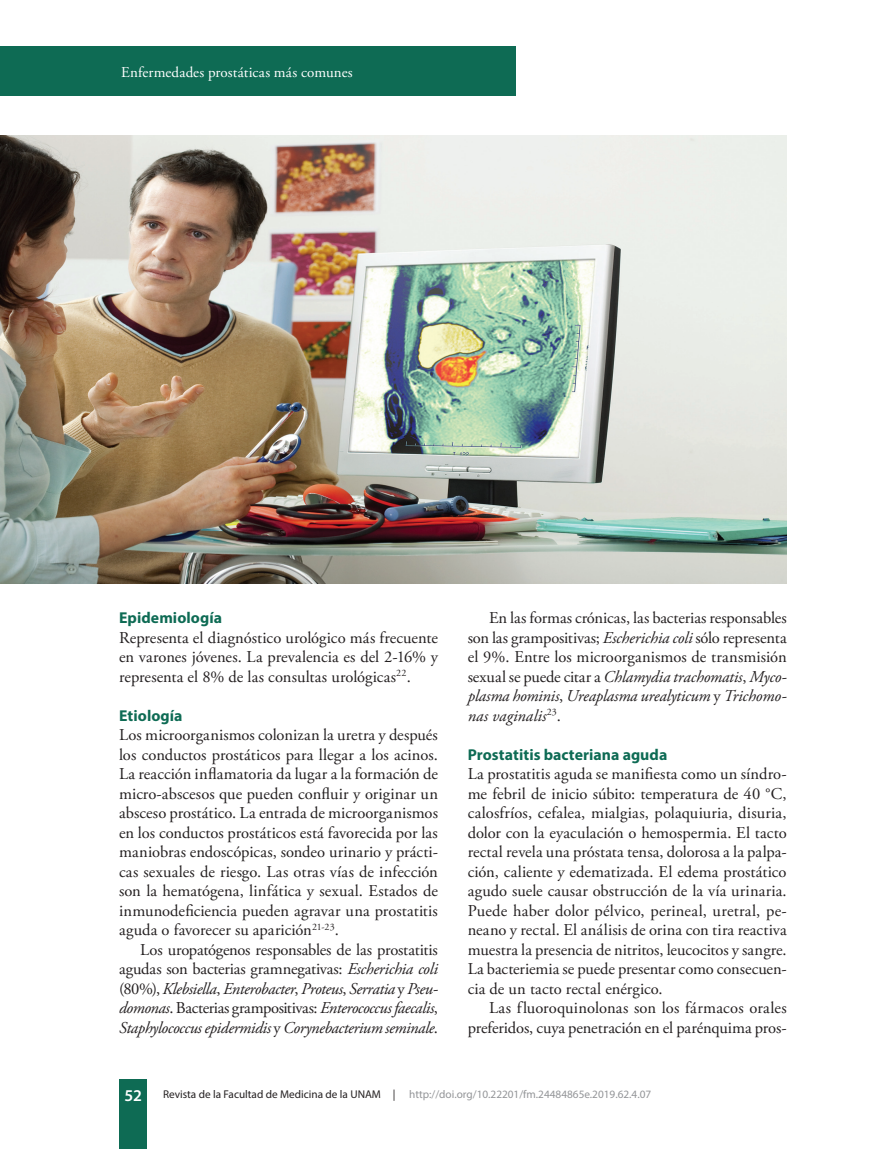
<style>
.page{position:relative;width:893px;height:1149px;background:#fff}
.page>*{position:absolute;margin:0;border:0;box-sizing:border-box;transform-origin:0 0}
.t1{font:16.5px/19.5px "Adobe Garamond Pro";color:#231f20;text-align:justify}
.t2{font:italic 16.5px/19.5px "Adobe Garamond Pro";letter-spacing:-.02em;color:#231f20;text-align:justify}
.t3{font:600 16.5px "Myriad Pro";color:#fff}
.t4{font:700 15.75px "Myriad Pro";letter-spacing:.005em;color:#0e6b54}
.t5{font:15px "Adobe Garamond Pro";letter-spacing:.01em;color:#fff}
.t6{font:11.25px "Myriad Pro";color:#939598}
.t7{font:11.25px "Myriad Pro";color:#231f20}
.s1{font-style:normal}
.s2{font-style:italic}
</style>
<div class="page">
<div style="left:119px;top:1079px;width:28px;height:69px;background:#0e6b54"></div>
<div style="left:0;top:47px;width:516px;height:49px;background:#0e6b54"></div>
<img style="left:0;top:135px;width:787px;height:448px">
<p class="t5" style="left:121px;top:63px;width:233px">Enfermedades prostáticas más comunes</p>
<p class="t4" style="left:119px;top:607px;width:104px">Epidemiología</p>
<p class="t1" style="left:119px;top:628px;width:320px">Representa el diagnóstico urológico más frecuente en varones jóvenes. La prevalencia es del 2-16% y representa el 8% de las consultas urológicas<sup>22</sup>.</p>
<p class="t4" style="left:119px;top:704px;width:65px">Etiología</p>
<p class="t1" style="left:119px;top:725px;width:320px">Los microorganismos colonizan la uretra y después los conductos prostáticos para llegar a los acinos.<br>La reacción inflamatoria da lugar a la formación de micro-abscesos que pueden confluir y originar un absceso prostático. La entrada de microorganismos en los conductos prostáticos está favorecida por las maniobras endoscópicas, sondeo urinario y prácti&shy;cas sexuales de riesgo. Las otras vías de infección son la hematógena, linfática y sexual. Estados de inmunodeficiencia pueden agravar una prostatitis aguda o favorecer su aparición<sup>21-23</sup>.</p>
<p class="t2" style="left:119px;top:939px;width:320px;text-indent:21px"><span class="s1">Los uropatógenos responsables de las prostatitis agudas son bacterias gramnegativas:</span> Escherichia coli <span class="s1">(80%),</span> Klebsiella<span class="s1">,</span> Enterobacter<span class="s1">,</span> Proteus<span class="s1">,</span> Serratia <span class="s1">y</span> Pseu&shy;domonas<span class="s1">. Bacterias grampositivas:</span> Enterococcus faecalis<span class="s1">, </span>Staphylococcus epidermidis <span class="s1">y</span> Corynebacterium seminale<span class="s1">.</span></p>
<p class="t1" style="left:468px;top:608px;width:321px;text-indent:21px">En las formas crónicas, las bacterias responsables son las grampositivas; <span class="s2">Escherichia coli</span> sólo representa el 9%. Entre los microorganismos de transmisión sexual se puede citar a <span class="s2">Chlamydia trachomatis</span>, <span class="s2">Myco&shy;plasma hominis</span>, <span class="s2">Ureaplasma urealyticum</span> y <span class="s2">Trichomo&shy;nas vaginalis</span><sup>23</sup>.</p>
<p class="t4" style="left:468px;top:743px;width:201px">Prostatitis bacteriana aguda</p>
<p class="t1" style="left:468px;top:764px;width:321px">La prostatitis aguda se manifiesta como un síndro&shy;me febril de inicio súbito: temperatura de 40 °C, calosfríos, cefalea, mialgias, polaquiuria, disuria, dolor con la eyaculación o hemospermia. El tacto rectal revela una próstata tensa, dolorosa a la palpa&shy;ción, caliente y edematizada. El edema prostático agudo suele causar obstrucción de la vía urinaria.<br>Puede haber dolor pélvico, perineal, uretral, pe&shy;neano y rectal. El análisis de orina con tira reactiva muestra la presencia de nitritos, leucocitos y sangre.<br>La bacteriemia se puede presentar como consecuen&shy;cia de un tacto rectal enérgico.</p>
<p class="t1" style="left:468px;top:998px;width:320px;text-align:right">Las fluoroquinolonas son los fármacos orales preferidos, cuya penetración en el parénquima pros-</p>
<p class="t3" style="left:124px;top:1084px;width:19px">52</p>
<p class="t7" style="left:163px;top:1086px;width:234px">Revista de la Facultad de Medicina de la UNAM |</p>
<p class="t6" style="left:409px;top:1086px;width:243px">http://doi.org/10.22201/fm.24484865e.2019.62.4.07</p>
</div>
